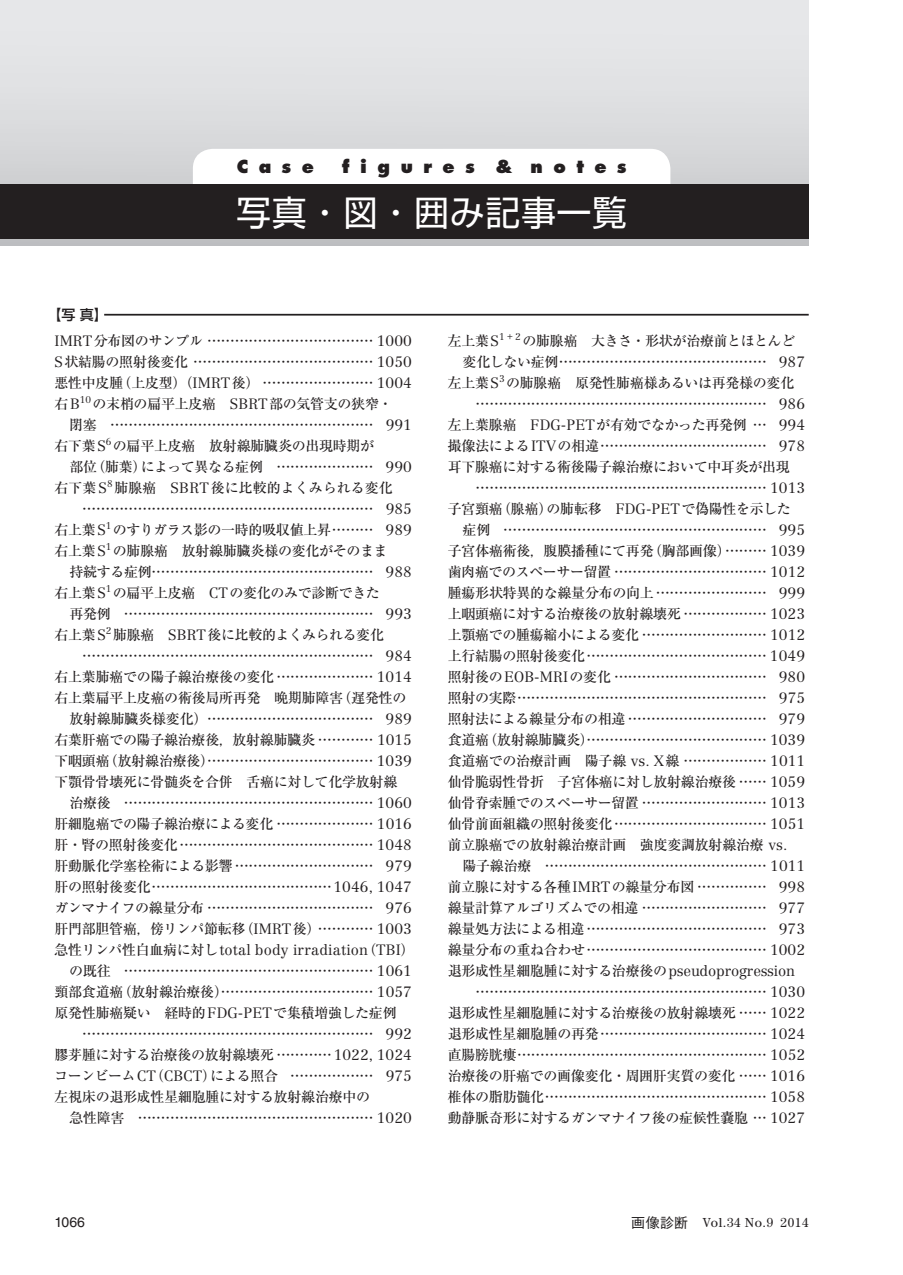
<style>
.page{position:relative;width:903px;height:1275px;background:#fff}
.page>*{position:absolute;margin:0;border:0;box-sizing:border-box;transform-origin:0 0}
.t1{font:35px "Shin Go Pro";letter-spacing:.015em;color:#fff}
.t2{font:800 17.5px "Futura Std";letter-spacing:.6em;color:#231f20}
.t3{font:300 14.7px "Centennial LT Std";letter-spacing:.01em;color:#231f20}
.t4{font:300 14.7px "Centennial LT Std";letter-spacing:-.01em;color:#231f20}
.t5{font:500 14px/21px "Ryumin Pro";letter-spacing:-.02em;color:#231f20;text-align:justify}
.t6{font:500 14px/21px "Ryumin Pro";color:#231f20}
.t7{font:14px "Helvetica LT Std";color:#231f20}
.t8{font:500 14px "Shin Go Pro";color:#231f20}
.t9{font:13.12px "Century Std";letter-spacing:.05em;color:#231f20}
.s1{font-family:"Centennial LT Std";font-weight:300;font-size:14.7px}
.s2{font-family:"Ryumin Pro";font-weight:500;font-size:14px}
.s3{font-family:"Gothic BBB Pro";font-weight:500;font-size:14px}
</style>
<div class="page">
<hr style="left:104px;top:314px;width:705px;height:2px;background:#231f20">
<svg style="left:0;top:0;width:809px;height:245px;background:#dddee0"></svg>
<div style="left:193px;top:149px;width:477px;height:74px;background:#fff;border-radius:20px"></div>
<div style="left:0;top:184px;width:809px;height:54px;background:#231f20"></div>
<p class="t2" style="left:237px;top:156px;width:79px">Case</p>
<p class="t2" style="left:342px;top:156px;width:286px">figures &amp; notes</p>
<p class="t8" style="left:48px;top:303px;width:62px">【写真】</p>
<h1 class="t1" style="left:236px;top:183px;width:392px">写真・図・囲み記事一覧</h1>
<p class="t5" style="left:54px;top:329px;width:359px"><span class="s1">IMRT</span>分布図のサンプル ……………………………… <span class="s1">1000<br>S</span>状結腸の照射後変化 ………………………………… <span class="s1">1050</span>悪性中皮腫（上皮型）（<span class="s1">IMRT</span>後） …………………… <span class="s1">1004</span>右<span class="s1">B</span><sup>10</sup> の末梢の扁平上皮癌　<span class="s1">SBRT</span>部の気管支の狭窄・</p>
<p class="t5" style="left:55px;top:413px;width:359px;text-indent:15px">閉塞 ………………………………………………… <span class="s1">991</span>右下葉<span class="s1">S</span><sup>6</sup> の扁平上皮癌　放射線肺臓炎の出現時期が</p>
<p class="t6" style="left:55px;top:455px;width:359px;text-indent:15px">部位（肺葉）によって異なる症例 ………………… <span class="s1">990</span>右下葉<span class="s1">S</span><sup>8</sup> 肺腺癌　<span class="s1">SBRT</span>後に比較的よくみられる変化</p>
<p class="t5" style="left:55px;top:497px;width:359px;text-indent:28px">……………………………………………………… <span class="s1">985</span>右上葉<span class="s1">S</span><sup>1</sup> のすりガラス影の一時的吸収値上昇……… <span class="s1">989</span>右上葉<span class="s1">S</span><sup>1</sup> の肺腺癌　放射線肺臓炎様の変化がそのまま</p>
<p class="t5" style="left:55px;top:560px;width:359px;text-indent:15px">持続する症例………………………………………… <span class="s1">988</span>右上葉<span class="s1">S</span><sup>1</sup> の扁平上皮癌　<span class="s1">CT</span>の変化のみで診断できた</p>
<p class="t5" style="left:55px;top:602px;width:359px;text-indent:15px">再発例 ……………………………………………… <span class="s1">993</span>右上葉<span class="s1">S</span><sup>2</sup> 肺腺癌　<span class="s1">SBRT</span>後に比較的よくみられる変化</p>
<p class="t5" style="left:82px;top:644px;width:331px">……………………………………………………… <span class="s1">984</span></p>
<p class="t5" style="left:55px;top:665px;width:359px">右上葉肺癌での陽子線治療後の変化 ………………… <span class="s1">1014</span></p>
<p class="t5" style="left:55px;top:686px;width:353px">右上葉扁平上皮癌の術後局所再発　晩期肺障害（遅発性の</p>
<p class="t5" style="left:69px;top:707px;width:344px">放射線肺臓炎様変化）……………………………… <span class="s1">989</span></p>
<p class="t5" style="left:55px;top:728px;width:359px">右葉肝癌での陽子線治療後，放射線肺臓炎 ………… <span class="s1">1015</span></p>
<p class="t5" style="left:54px;top:749px;width:359px">下咽頭癌（放射線治療後）……………………………… <span class="s1">1039</span></p>
<p class="t5" style="left:54px;top:770px;width:344px">下顎骨骨壊死に骨髄炎を合併　舌癌に対して化学放射線</p>
<p class="t5" style="left:69px;top:791px;width:344px">治療後 ……………………………………………… <span class="s1">1060</span></p>
<p class="t5" style="left:55px;top:812px;width:359px">肝細胞癌での陽子線治療による変化 ………………… <span class="s1">1016</span></p>
<p class="t5" style="left:55px;top:833px;width:359px">肝・腎の照射後変化…………………………………… <span class="s1">1048</span></p>
<p class="t5" style="left:55px;top:854px;width:359px">肝動脈化学塞栓術による影響 ………………………… <span class="s1">979</span></p>
<p class="t5" style="left:55px;top:875px;width:359px">肝の照射後変化…………………………………<span class="s1">1046, 1047</span></p>
<p class="t5" style="left:54px;top:896px;width:359px">ガンマナイフの線量分布 ……………………………… <span class="s1">976</span></p>
<p class="t5" style="left:55px;top:917px;width:359px">肝門部胆管癌，傍リンパ節転移（<span class="s1">IMRT</span>後）………… <span class="s1">1003</span></p>
<p class="t3" style="left:55px;top:941px;width:362px"><span class="s2">急性リンパ性白血病に対し</span>total body irradiation<span class="s2">（</span>TBI<span class="s2">）</span></p>
<p class="t5" style="left:54px;top:959px;width:359px;text-indent:15px">の既往 ……………………………………………… <span class="s1">1061</span>頸部食道癌（放射線治療後）…………………………… <span class="s1">1057</span>原発性肺癌疑い　経時的<span class="s1">FDG-PET</span>で集積増強した症例</p>
<p class="t5" style="left:54px;top:1022px;width:359px;text-indent:28px">……………………………………………………… <span class="s1">992</span>膠芽腫に対する治療後の放射線壊死 …………<span class="s1">1022, 1024</span>コーンビーム<span class="s1">CT</span>（<span class="s1">CBCT</span>）による照合 ……………… <span class="s1">975</span>左視床の退形成性星細胞腫に対する放射線治療中の</p>
<p class="t5" style="left:69px;top:1106px;width:344px">急性障害 …………………………………………… <span class="s1">1020</span></p>
<p class="t5" style="left:448px;top:329px;width:349px">左上葉<span class="s1">S</span><sup>1</sup><sup>＋</sup><sup>2</sup> の肺腺癌　大きさ・形状が治療前とほとんど</p>
<p class="t5" style="left:463px;top:350px;width:344px">変化しない症例……………………………………… <span class="s1">987</span></p>
<p class="t5" style="left:448px;top:371px;width:348px">左上葉<span class="s1">S</span><sup>3</sup> の肺腺癌　原発性肺癌様あるいは再発様の変化</p>
<p class="t5" style="left:475px;top:392px;width:331px">……………………………………………………… <span class="s1">986</span></p>
<p class="t5" style="left:448px;top:413px;width:359px">左上葉腺癌　<span class="s1">FDG-PET</span>が有効でなかった再発例 … <span class="s1">994</span></p>
<p class="t5" style="left:448px;top:434px;width:359px">撮像法による<span class="s1">ITV</span>の相違……………………………… <span class="s1">978</span></p>
<p class="t5" style="left:448px;top:455px;width:344px">耳下腺癌に対する術後陽子線治療において中耳炎が出現</p>
<p class="t5" style="left:475px;top:476px;width:331px">……………………………………………………… <span class="s1">1013</span></p>
<p class="t5" style="left:448px;top:497px;width:345px">子宮頸癌（腺癌）の肺転移　<span class="s1">FDG-PET</span>で偽陽性を示した</p>
<p class="t5" style="left:463px;top:518px;width:344px">症例 ………………………………………………… <span class="s1">995</span></p>
<p class="t5" style="left:448px;top:539px;width:359px">子宮体癌術後，腹膜播種にて再発（胸部画像）……… <span class="s1">1039</span></p>
<p class="t5" style="left:448px;top:560px;width:359px">歯肉癌でのスペーサー留置 …………………………… <span class="s1">1012</span></p>
<p class="t5" style="left:448px;top:581px;width:359px">腫瘍形状特異的な線量分布の向上 …………………… <span class="s1">999</span></p>
<p class="t5" style="left:448px;top:602px;width:359px">上咽頭癌に対する治療後の放射線壊死 ……………… <span class="s1">1023</span></p>
<p class="t5" style="left:448px;top:623px;width:359px">上顎癌での腫瘍縮小による変化 ……………………… <span class="s1">1012</span></p>
<p class="t5" style="left:448px;top:644px;width:359px">上行結腸の照射後変化………………………………… <span class="s1">1049</span></p>
<p class="t5" style="left:448px;top:665px;width:359px">照射後の<span class="s1">EOB-MRI</span>の変化 …………………………… <span class="s1">980</span></p>
<p class="t5" style="left:448px;top:686px;width:359px">照射の実際……………………………………………… <span class="s1">975</span></p>
<p class="t5" style="left:448px;top:707px;width:359px">照射法による線量分布の相違 ………………………… <span class="s1">979</span></p>
<p class="t5" style="left:448px;top:728px;width:359px">食道癌（放射線肺臓炎）………………………………… <span class="s1">1039</span></p>
<p class="t5" style="left:448px;top:749px;width:359px">食道癌での治療計画　陽子線 <span class="s1">vs. X</span>線 ……………… <span class="s1">1011</span></p>
<p class="t5" style="left:448px;top:770px;width:359px">仙骨脆弱性骨折　子宮体癌に対し放射線治療後 …… <span class="s1">1059</span></p>
<p class="t5" style="left:448px;top:791px;width:359px">仙骨脊索腫でのスペーサー留置 ……………………… <span class="s1">1013</span></p>
<p class="t5" style="left:448px;top:812px;width:359px">仙骨前面組織の照射後変化…………………………… <span class="s1">1051</span></p>
<p class="t5" style="left:448px;top:833px;width:341px">前立腺癌での放射線治療計画　強度変調放射線治療 <span class="s1">vs.</span></p>
<p class="t5" style="left:462px;top:854px;width:344px">陽子線治療 ………………………………………… <span class="s1">1011</span></p>
<p class="t5" style="left:448px;top:875px;width:359px">前立腺に対する各種<span class="s1">IMRT</span>の線量分布図 …………… <span class="s1">998</span></p>
<p class="t5" style="left:448px;top:896px;width:359px">線量計算アルゴリズムでの相違 ……………………… <span class="s1">977</span></p>
<p class="t5" style="left:448px;top:917px;width:359px">線量処方法による相違………………………………… <span class="s1">973</span></p>
<p class="t5" style="left:448px;top:938px;width:359px">線量分布の重ね合わせ………………………………… <span class="s1">1002</span></p>
<p class="t4" style="left:448px;top:962px;width:349px"><span class="s2">退形成性星細胞腫に対する治療後の</span>pseudoprogression</p>
<p class="t5" style="left:448px;top:980px;width:359px;text-indent:28px">……………………………………………………… <span class="s1">1030</span>退形成性星細胞腫に対する治療後の放射線壊死 …… <span class="s1">1022</span>退形成性星細胞腫の再発……………………………… <span class="s1">1024</span>直腸膀胱瘻……………………………………………… <span class="s1">1052</span>治療後の肝癌での画像変化・周囲肝実質の変化 …… <span class="s1">1016</span>椎体の脂肪髄化………………………………………… <span class="s1">1058</span>動静脈奇形に対するガンマナイフ後の症候性嚢胞 … <span class="s1">1027</span></p>
<p class="t7" style="left:55px;top:1214px;width:32px">1066</p>
<p class="t9" style="left:631px;top:1215px;width:179px"><span class="s3">画像診断</span> Vol.34 No.9 2014</p>
</div>
